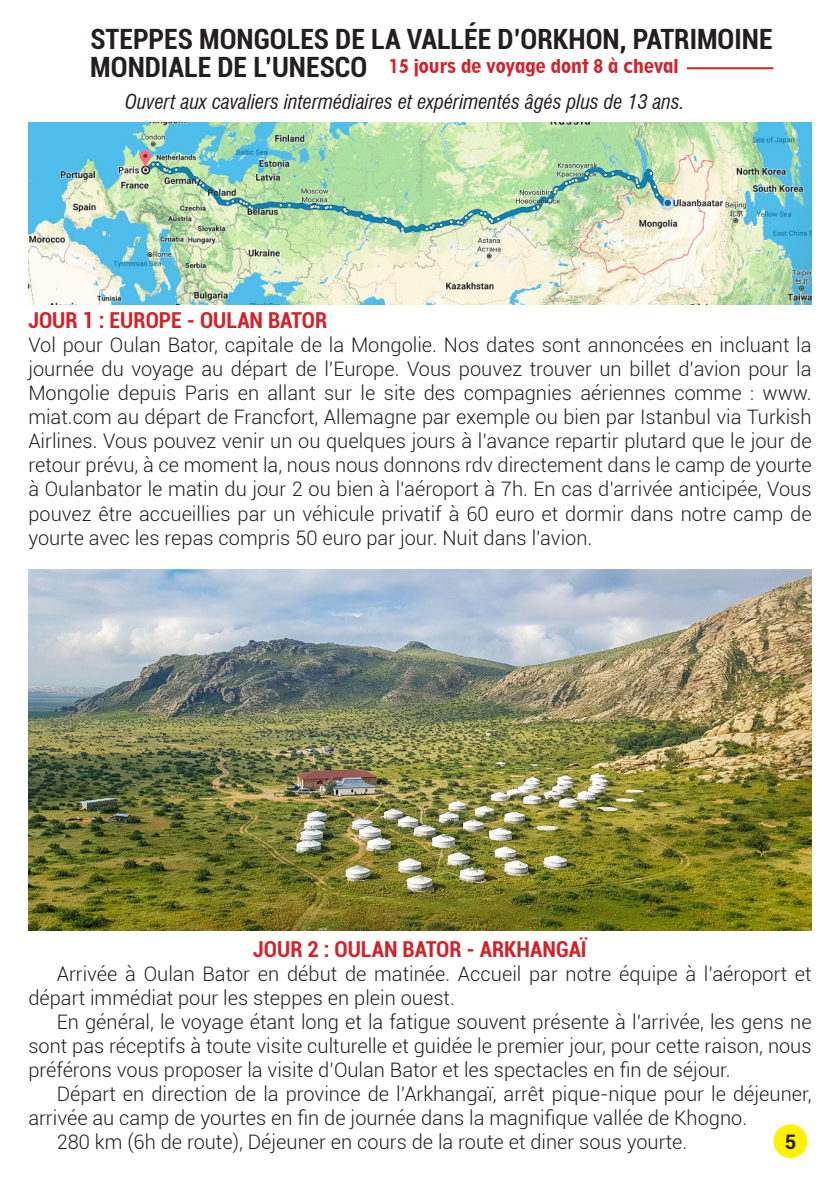
<style>
.page{position:relative;width:840px;height:1191px;background:#fff}
.page>*{position:absolute;margin:0;border:0;box-sizing:border-box;transform-origin:0 0}
.Tolgoi_11pt_ulaan{font:700 condensed 28px "Roboto";color:#231f20}
.Tolgoi_11pt_ulaan-2{font:700 condensed 22px "Roboto";color:#d1232a}
.Undsen{font:300 20px/24px "Roboto";color:#231f20;text-align:justify}
.t1{font:italic condensed 20px "Swiss 721 BT";color:#231f20}
.t2{font:700 20px "Roboto";color:#231f20}
.t3{font:800 condensed 18px "Geometric 212 BT";color:#d1232a}
</style>
<div class="page">
<div style="left:773px;top:1124px;width:33px;height:34px;background:#fff101;border-radius:50%"></div>
<img style="left:28px;top:123px;width:783px;height:181px">
<img style="left:28px;top:570px;width:783px;height:360px">
<hr style="left:686px;top:67px;width:87px;height:2px;background:#d1232a">
<p class="Tolgoi_11pt_ulaan" style="left:90px;top:20px;width:683px">STEPPES MONGOLES DE LA VALLÉE D’ORKHON, PATRIMOINE</p>
<p class="Tolgoi_11pt_ulaan" style="left:90px;top:48px;width:278px">MONDIALE DE L’UNESCO</p>
<p class="t1" style="left:125px;top:90px;width:561px">Ouvert aux cavaliers intermédiaires et expérimentés âgés plus de 13 ans.</p>
<p class="t3" style="left:389px;top:55px;width:291px">15 jours de voyage dont 8 à cheval</p>
<p class="Tolgoi_11pt_ulaan-2" style="left:28px;top:305px;width:300px">JOUR 1 : EUROPE - OULAN BATOR</p>
<p class="Undsen" style="left:28px;top:333px;width:784px">Vol pour Oulan Bator, capitale de la Mongolie. Nos dates sont annoncées en incluant la journée du voyage au départ de l’Europe. Vous pouvez trouver un billet d’avion pour la Mongolie depuis Paris en allant sur le site des compagnies aériennes comme : www. miat.com au départ de Francfort, Allemagne par exemple ou bien par Istanbul via Turkish Airlines. Vous pouvez venir un ou quelques jours à l’avance repartir plutard que le jour de retour prévu, à ce moment la, nous nous donnons rdv directement dans le camp de yourte à Oulanbator le matin du jour 2 ou bien à l’aéroport à 7h. En cas d’arrivée anticipée, Vous pouvez être accueillies par un véhicule privatif à 60 euro et dormir dans notre camp de yourte avec les repas compris 50 euro par jour. Nuit dans l’avion.</p>
<p class="Tolgoi_11pt_ulaan-2" style="left:253px;top:933px;width:335px">JOUR 2 : OULAN BATOR - ARKHANGAÏ</p>
<p class="Undsen" style="left:28px;top:961px;width:784px;text-indent:28px">Arrivée à Oulan Bator en début de matinée. Accueil par notre équipe à l’aéroport et départ immédiat pour les steppes en plein ouest.</p>
<p class="Undsen" style="left:28px;top:1009px;width:784px;text-indent:28px">En général, le voyage étant long et la fatigue souvent présente à l’arrivée, les gens ne sont pas réceptifs à toute visite culturelle et guidée le premier jour, pour cette raison, nous préférons vous proposer la visite d’Oulan Bator et les spectacles en fin de séjour.</p>
<p class="Undsen" style="left:28px;top:1081px;width:784px;text-indent:28px">Départ en direction de la province de l’Arkhangaï, arrêt pique-nique pour le déjeuner, arrivée au camp de yourtes en fin de journée dans la magnifique vallée de Khogno.</p>
<p class="Undsen" style="left:57px;top:1129px;width:631px">280 km (6h de route), Déjeuner en cours de la route et diner sous yourte.</p>
<p class="t2" style="left:784px;top:1127px;width:13px">5</p>
</div>
